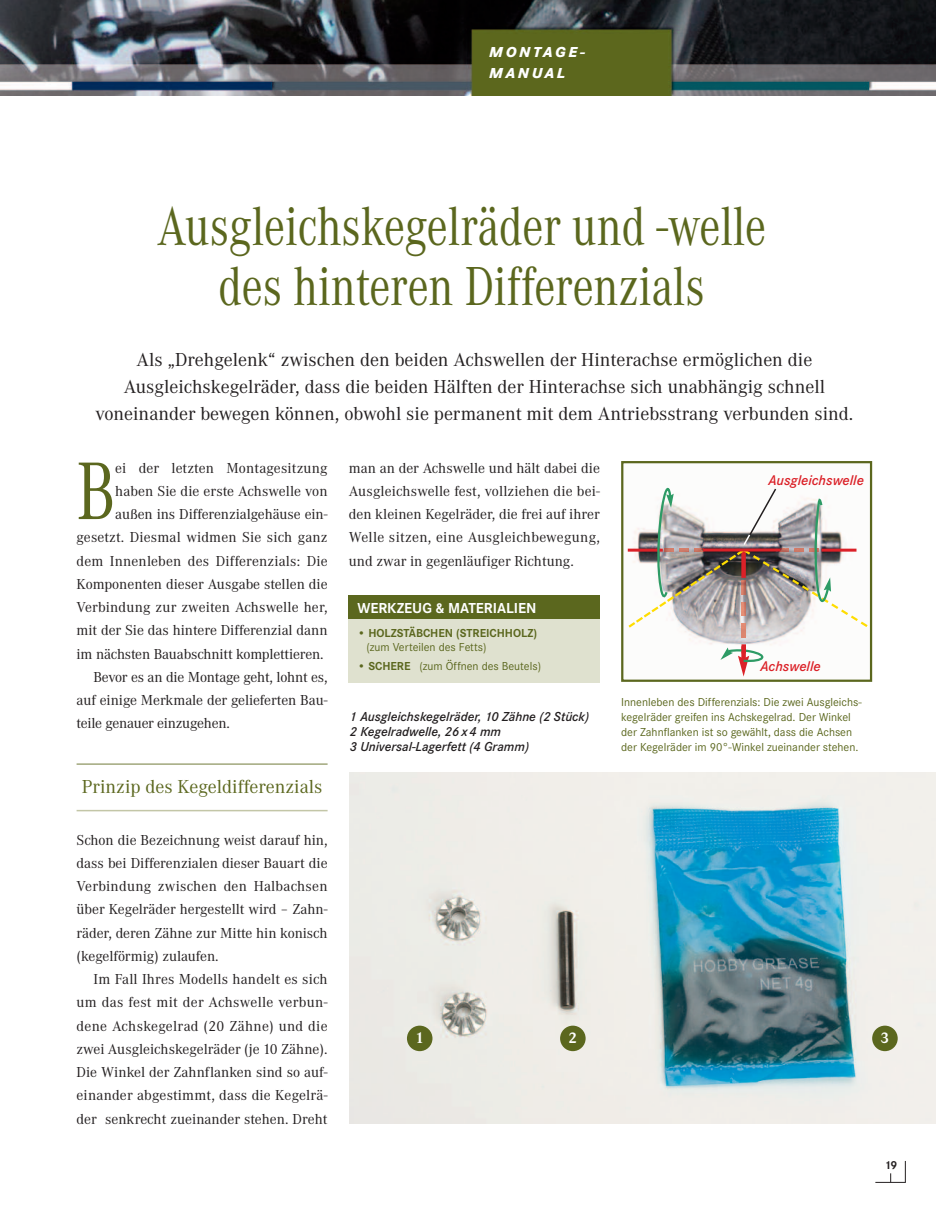
<style>
.page{position:relative;width:936px;height:1212px;background:#fff}
.page>*{position:absolute;margin:0;border:0;box-sizing:border-box;transform-origin:0 0}
.t1{font:84.75px "Corporate A";color:#5b671e;scale:.8 1}
.t2{font:57px/60px "Corporate A";color:#5b671e;text-align:center;scale:.8 1}
.t3{font:19.5px/27px "Corporate A";color:#231f20;text-align:center}
.t4{font:19.5px "Corporate A";color:#5b671e}
.t5{font:700 16.05px "Corporate A";color:#fff}
.t6{font:15px/23.2px "Corporate A";letter-spacing:-.005em;color:#231f20;text-align:justify}
.t7{font:700 15px "Corporate S";color:#fff}
.t8{font:italic 800 15px/21px "Corporate S";letter-spacing:.18em;color:#fff}
.t9{font:italic 600 14.55px "Corporate S";color:#db2128}
.t10{font:italic 600 13.5px/15px "Corporate S";color:#231f20}
.t11{font:12px/15px "Corporate S";color:#5b671e}
.t12{font:700 12px "Corporate S";color:#5b671e}
.t13{font:700 12px "Corporate S";color:#231f20}
.s1{font-weight:700}
</style>
<div class="page">
<hr style="left:77px;top:763px;width:250px;height:2px;background:#a1a77c">
<hr style="left:77px;top:810px;width:250px;height:1px;background:#c3c6a7">
<img style="left:689px;top:637px;width:94px;height:40px">
<div style="left:621px;top:461px;width:251px;height:221px;border:2px solid #5b671e"></div>
<img style="left:349px;top:772px;width:586px;height:352px">
<svg style="left:904px;top:1161px;width:1px;height:21px"></svg>
<hr style="left:875px;top:1182px;width:30px;height:1px;background:#231f20">
<img style="left:0;top:0;width:935px;height:96px">
<div style="left:872px;top:1025px;width:25px;height:26px;background:#5b671e;border-radius:50%"></div>
<div style="left:407px;top:1025px;width:25px;height:26px;background:#5b671e;border-radius:50%"></div>
<div style="left:560px;top:1025px;width:25px;height:26px;background:#5b671e;border-radius:50%"></div>
<svg style="left:720px;top:647px;width:51px;height:29px"></svg>
<div style="left:741px;top:644px;width:5px;height:9px;background:#db2128"></div>
<svg style="left:627px;top:469px;width:243px;height:168px"></svg>
<div style="left:349px;top:597px;width:251px;height:85px;background:#dfe1cf"></div>
<div style="left:349px;top:595px;width:251px;height:24px;background:#5b671e"></div>
<p class="t8" style="left:489px;top:41px;width:97px">MONTAGE-<br>MANUAL</p>
<h2 class="t2" style="left:157px;top:196px;width:762px">Ausgleichskegelräder und -welle des hinteren Differenzials</h2>
<p class="t3" style="left:95px;top:345px;width:759px">Als „Drehgelenk“ zwischen den beiden Achswellen der Hinterachse ermöglichen die<br>Ausgleichskegelräder, dass die beiden Hälften der Hinterachse sich unabhängig schnell voneinander bewegen können, obwohl sie permanent mit dem Antriebsstrang verbunden sind.</p>
<h1 class="t1" style="left:77px;top:440px;width:50px">B</h1>
<p class="t6" style="left:115px;top:456px;width:214px">ei der letzten Montagesitzung</p>
<p class="t6" style="left:115px;top:479px;width:214px">haben Sie die erste Achswelle von</p>
<p class="t6" style="left:115px;top:502px;width:214px">außen ins Differenzialgehäuse ein-</p>
<p class="t6" style="left:77px;top:525px;width:252px">gesetzt. Diesmal widmen Sie sich ganz</p>
<p class="t6" style="left:77px;top:549px;width:252px">dem Innenleben des Differenzials: Die</p>
<p class="t6" style="left:77px;top:572px;width:252px">Komponenten dieser Ausgabe stellen die</p>
<p class="t6" style="left:77px;top:595px;width:252px">Verbindung zur zweiten Achswelle her,</p>
<p class="t6" style="left:77px;top:618px;width:252px">mit der Sie das hintere Differenzial dann</p>
<p class="t6" style="left:77px;top:642px;width:248px">im nächsten Bauabschnitt komplettieren.</p>
<p class="t6" style="left:94px;top:665px;width:235px">Bevor es an die Montage geht, lohnt es,</p>
<p class="t6" style="left:77px;top:688px;width:252px">auf einige Merkmale der gelieferten Bau-</p>
<p class="t6" style="left:77px;top:711px;width:155px">teile genauer einzugehen.</p>
<h3 class="t4" style="left:82px;top:775px;width:242px">Prinzip des Kegeldifferenzials</h3>
<p class="t6" style="left:77px;top:828px;width:252px">Schon die Bezeichnung weist darauf hin, dass bei Differenzialen dieser Bauart die Verbindung zwischen den Halbachsen über Kegelräder hergestellt wird – Zahn&shy;räder, deren Zähne zur Mitte hin konisch (kegelförmig) zulaufen.</p>
<p class="t6" style="left:77px;top:967px;width:252px;text-indent:17px">Im Fall Ihres Modells handelt es sich um das fest mit der Achswelle verbun&shy;dene Achskegelrad (20 Zähne) und die zwei Ausgleichskegelräder (je 10 Zähne).<br>Die Winkel der Zahnflanken sind so auf&shy;einander abgestimmt, dass die Kegelrä&shy;der senkrecht zueinander stehen. Dreht</p>
<p class="t6" style="left:349px;top:456px;width:252px">man an der Achswelle und hält dabei die Ausgleichswelle fest, vollziehen die bei&shy;den kleinen Kegelräder, die frei auf ihrer Welle sitzen, eine Ausgleichbewegung, und zwar in gegenläufiger Richtung.</p>
<p class="t7" style="left:357px;top:599px;width:181px">WERKZEUG &amp; MATERIALIEN</p>
<p class="t12" style="left:357px;top:626px;width:181px">• HOLZSTÄBCHEN (STREICHHOLZ)</p>
<p class="t11" style="left:366px;top:640px;width:121px">(zum Verteilen des Fetts)</p>
<p class="t11" style="left:357px;top:658px;width:185px"><span class="s1">• SCHERE</span> (zum Öffnen des Beutels)</p>
<p class="t10" style="left:350px;top:709px;width:241px">1 Ausgleichskegelräder, 10 Zähne (2 Stück)<br>2 Kegelradwelle, 26 x 4 mm<br>3 Universal-Lagerfett (4 Gramm)</p>
<p class="t9" style="left:768px;top:471px;width:97px">Ausgleichswelle</p>
<p class="t9" style="left:760px;top:658px;width:62px">Achswelle</p>
<p class="t11" style="left:621px;top:695px;width:242px">Innenleben des Differenzials: Die zwei Ausgleichs&shy;kegelräder greifen ins Achskegelrad. Der Winkel der Zahnflanken ist so gewählt, dass die Achsen der Kegelräder im 90°-Winkel zueinander stehen.</p>
<p class="t5" style="left:415px;top:1028px;width:10px">1</p>
<p class="t5" style="left:568px;top:1028px;width:10px">2</p>
<p class="t5" style="left:880px;top:1028px;width:10px">3</p>
<p class="t13" style="left:884px;top:1158px;width:14px">19</p>
</div>
